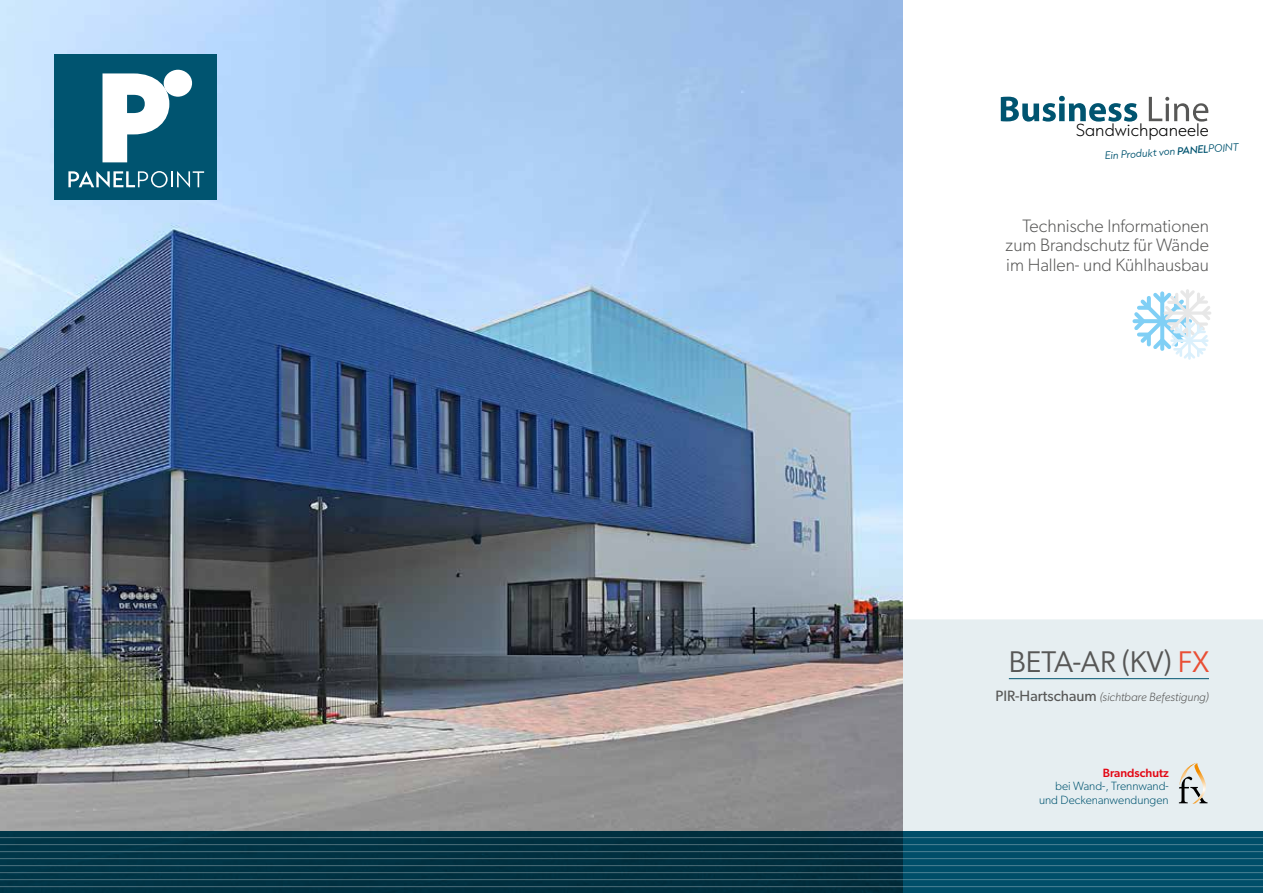
<style>
.page{position:relative;width:1263px;height:893px;background:#fff}
.page>*{position:absolute;margin:0;border:0;box-sizing:border-box;transform-origin:0 0}
.t1{font:30px "Gibson";color:#575756}
.t2{font:300 18px/19.5px "Gibson";color:#575756;text-align:justify}
.t3{font:200 14.7px "Capitana";color:#000}
.t4{font:300 12px/13.5px "Gibson";color:#005470;text-align:right}
.t5{font:italic 300 12px "Gibson";color:#575756}
.t6{font:500 12px "Gibson";color:#e30613}
.t7{font:italic 300 9.15px "Capitana";color:#005470}
.s1{font-weight:500}
.s2{color:#e94f35}
.s3{font-weight:400;font-style:normal;font-size:15px}
</style>
<div class="page">
<div style="left:902px;top:619px;width:361px;height:212px;background:#e6eef1"></div>
<img style="left:0;top:0;width:902px;height:831px">
<svg style="left:0;top:831px;width:1263px;height:62px;background:#013a4d"></svg>
<svg style="left:1179px;top:763px;width:39px;height:41px;background:#d0d0ca"></svg>
<hr style="left:0;top:837px;width:1263px;height:1px;background:#fff">
<hr style="left:0;top:844px;width:1263px;height:1px;background:#fff">
<hr style="left:0;top:851px;width:1263px;height:1px;background:#fff">
<hr style="left:0;top:858px;width:1263px;height:1px;background:#fff">
<hr style="left:0;top:865px;width:1263px;height:1px;background:#fff">
<hr style="left:0;top:872px;width:1263px;height:1px;background:#fff">
<hr style="left:0;top:879px;width:1263px;height:1px;background:#fff">
<hr style="left:0;top:886px;width:1263px;height:1px;background:#fff">
<hr style="left:1009px;top:678px;width:200px;height:1px;background:#005470">
<div style="left:54px;top:54px;width:162px;height:145px;background:#005470"></div>
<svg style="left:103px;top:73px;width:66px;height:89px"></svg>
<div style="left:164px;top:70px;width:28px;height:27px;background:#fff;border-radius:50%"></div>
<svg style="left:68px;top:171px;width:136px;height:17px"></svg>
<svg style="left:1001px;top:96px;width:136px;height:26px"></svg>
<svg style="left:1149px;top:97px;width:59px;height:25px"></svg>
<svg style="left:1132px;top:289px;width:79px;height:71px"></svg>
<p class="t3" style="left:1076px;top:119px;width:134px">Sandwichpaneele</p>
<p class="t7" style="left:1104px;top:149px;width:135px;rotate:-4deg">Ein Produkt von <span class="s1">PANEL</span>POINT</p>
<p class="t2" style="left:1006px;top:216px;width:205px;text-indent:17px">Technische Informationen zum Brandschutz für Wände im Hallen- und Kühlhausbau</p>
<h1 class="t1" style="left:1009px;top:644px;width:202px">BETA-AR (KV) <span class="s2">FX</span></h1>
<p class="t5" style="left:995px;top:689px;width:215px"><span class="s3">PIR-Hartschaum</span> (sichtbare Befestigung)</p>
<p class="t6" style="left:1103px;top:765px;width:67px">Brandschutz</p>
<p class="t4" style="left:1039px;top:779px;width:131px">bei Wand-, Trennwand&shy;und Deckenanwendungen</p>
</div>
